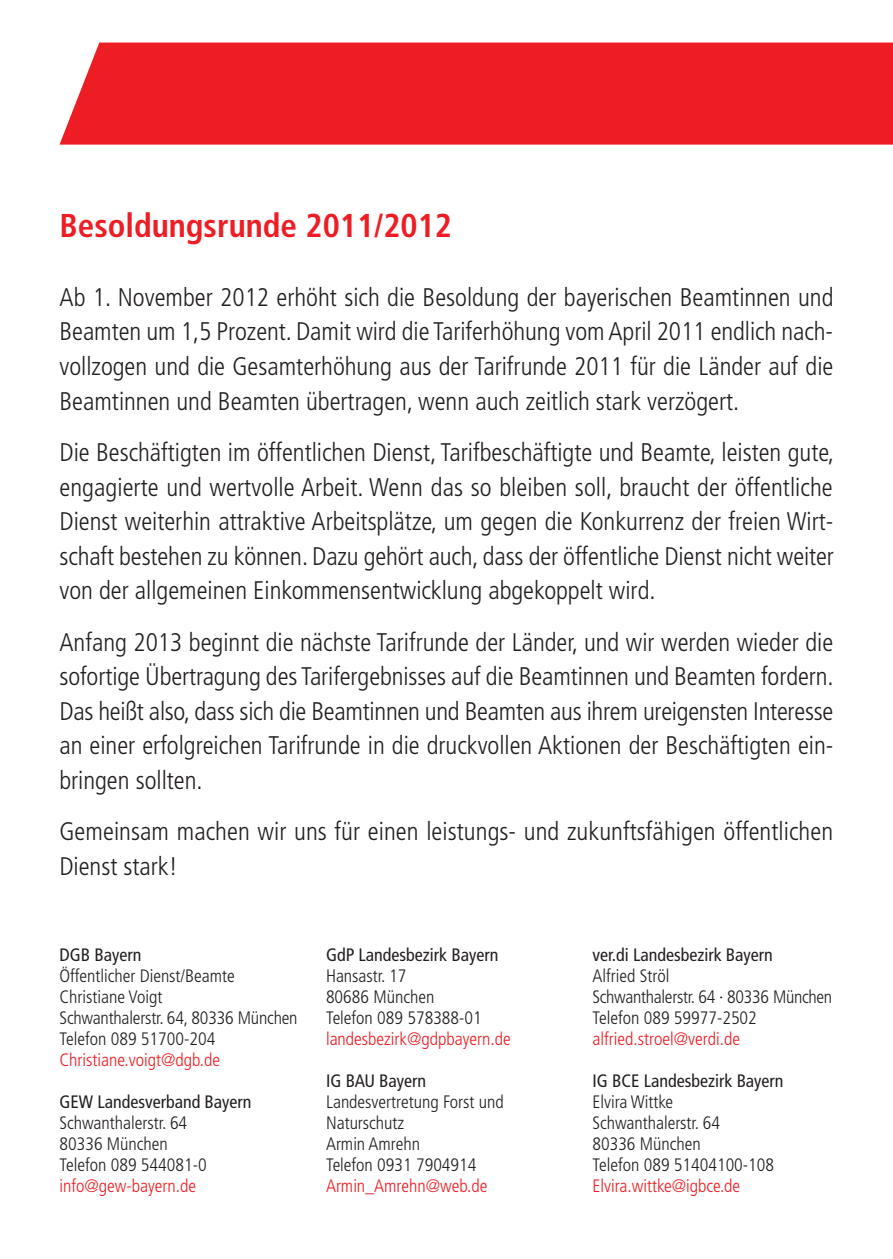
<style>
.page{position:relative;width:893px;height:1259px;background:#fff}
.page>*{position:absolute;margin:0;border:0;box-sizing:border-box;transform-origin:0 0}
.t1{font:700 condensed 33px "Frutiger";color:#ee1d23}
.t2{font:300 condensed 25.5px/34.5px "Frutiger";color:#231f20;text-align:justify}
.t3{font:300 condensed 18px/21px "Frutiger";color:#231f20}
.t4{font:300 condensed 18px "Frutiger";color:#ee1d23}
.t5{font:condensed 18px "Frutiger";color:#231f20}
</style>
<div class="page">
<div style="left:60px;top:43px;width:833px;height:102px;background:#ee1d23"></div>
<p class="t1" style="left:60px;top:213px;width:394px">Besoldungsrunde 2011/2012</p>
<p class="t2" style="left:60px;top:282px;width:775px">Ab 1. November 2012 erhöht sich die Besoldung der bayerischen Beamtinnen und Beamten um 1,5 Prozent. Damit wird die Tariferhöhung vom April 2011 endlich nach&shy;vollzogen und die Gesamterhöhung aus der Tarifrunde 2011 für die Länder auf die Beamtinnen und Beamten übertragen, wenn auch zeitlich stark verzögert.</p>
<p class="t2" style="left:59px;top:437px;width:776px">Die Beschäftigten im öffentlichen Dienst, Tarifbeschäftigte und Beamte, leisten gute, engagierte und wertvolle Arbeit. Wenn das so bleiben soll, braucht der öffentliche Dienst weiterhin attraktive Arbeitsplätze, um gegen die Konkurrenz der freien Wirt&shy;schaft bestehen zu können. Dazu gehört auch, dass der öffentliche Dienst nicht weiter von der allgemeinen Einkommensentwicklung abgekoppelt wird.</p>
<p class="t2" style="left:59px;top:626px;width:776px">Anfang 2013 beginnt die nächste Tarifrunde der Länder, und wir werden wieder die sofortige Übertragung des Tarifergebnisses auf die Beamtinnen und Beamten fordern.<br>Das heißt also, dass sich die Beamtinnen und Beamten aus ihrem ureigensten Interesse an einer erfolgreichen Tarifrunde in die druckvollen Aktionen der Beschäftigten ein&shy;bringen sollten.</p>
<p class="t2" style="left:59px;top:816px;width:775px">Gemeinsam machen wir uns für einen leistungs- und zukunftsfähigen öffentlichen<br>Dienst stark!</p>
<p class="t5" style="left:60px;top:947px;width:83px">DGB Bayern</p>
<p class="t3" style="left:60px;top:966px;width:240px">Öffentlicher Dienst/Beamte<br>Christiane Voigt<br>Schwanthalerstr. 64, 80336 München<br>Telefon 089 51700-204</p>
<p class="t4" style="left:60px;top:1052px;width:162px">Christiane.voigt@dgb.de</p>
<p class="t5" style="left:60px;top:1094px;width:194px">GEW Landesverband Bayern</p>
<p class="t3" style="left:60px;top:1113px;width:149px">Schwanthalerstr. 64<br>80336 München<br>Telefon 089 544081-0</p>
<p class="t4" style="left:60px;top:1178px;width:138px">info@gew-bayern.de</p>
<p class="t5" style="left:326px;top:947px;width:174px">GdP Landesbezirk Bayern</p>
<p class="t3" style="left:326px;top:966px;width:157px">Hansastr. 17<br>80686 München<br>Telefon 089 578388-01</p>
<p class="t4" style="left:326px;top:1031px;width:186px">landesbezirk@gdpbayern.de</p>
<p class="t5" style="left:326px;top:1073px;width:102px">IG BAU Bayern</p>
<p class="t3" style="left:326px;top:1092px;width:179px">Landesvertretung Forst und<br>Naturschutz<br>Armin Amrehn<br>Telefon 0931 7904914</p>
<p class="t4" style="left:326px;top:1178px;width:163px">Armin_Amrehn@web.de</p>
<p class="t5" style="left:592px;top:947px;width:182px">ver.di Landesbezirk Bayern</p>
<p class="t3" style="left:592px;top:966px;width:241px">Alfried Ströl<br>Schwanthalerstr. 64 · 80336 München<br>Telefon 089 59977-2502</p>
<p class="t4" style="left:592px;top:1031px;width:149px">alfried.stroel@verdi.de</p>
<p class="t5" style="left:592px;top:1073px;width:193px">IG BCE Landesbezirk Bayern</p>
<p class="t3" style="left:592px;top:1092px;width:183px">Elvira Wittke<br>Schwanthalerstr. 64<br>80336 München<br>Telefon 089 51404100-108</p>
<p class="t4" style="left:592px;top:1178px;width:149px">Elvira.wittke@igbce.de</p>
</div>
